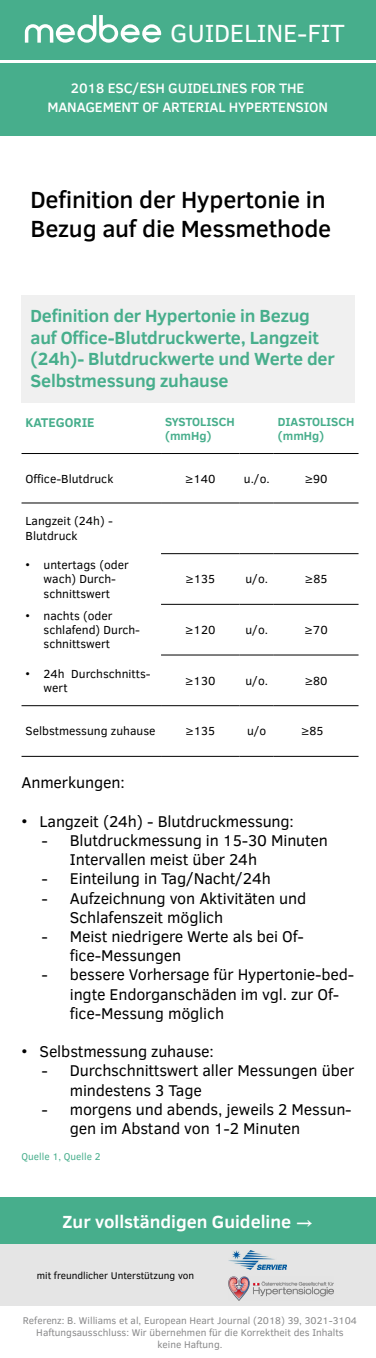
<style>
.page{position:relative;width:376px;height:1358px;background:#fff}
.page>*{position:absolute;margin:0;border:0;box-sizing:border-box;transform-origin:0 0}
.t1{font:500 24px/28.8px "Clear Sans";letter-spacing:-.01em;color:#000}
.t2{font:700 20px "Clear Sans";color:#fff}
.t3{font:700 18px/21.6px "Clear Sans";letter-spacing:-.01em;color:#47ae8c}
.t4{font:700 18px "Clear Sans";color:#fff}
.t5{font:16px/19.2px "Clear Sans";letter-spacing:-.01em;color:#000}
.t6{font:500 14px/19px "Clear Sans";letter-spacing:-.01em;color:#fff;text-align:center}
.t7{font:700 13px "Clear Sans";color:#47ae8c}
.t8{font:12px/14.4px "Clear Sans";color:#000}
.t9{font:700 12px/14.4px "Clear Sans";color:#47ae8c}
.t10{font:10px/12px "Clear Sans";color:#8a8a8b;text-align:center}
.t11{font:10px "Clear Sans";color:#000}
.t12{font:10px "Clear Sans";color:#47ae8c}
</style>
<div class="page">
<div style="left:0;top:0;width:375px;height:135px;background:#47ae8c"></div>
<hr style="left:0;top:60px;width:375px;height:2px;background:#fff">
<div style="left:0;top:1197px;width:375px;height:47px;background:#47ae8c"></div>
<svg style="left:25px;top:15px;width:136px;height:28px"></svg>
<div style="left:21px;top:295px;width:333px;height:108px;background:#f0f0f0"></div>
<hr style="left:21px;top:453px;width:140px;height:1px;background:#000">
<hr style="left:161px;top:453px;width:78px;height:1px;background:#000">
<hr style="left:239px;top:453px;width:34px;height:1px;background:#000">
<hr style="left:273px;top:453px;width:85px;height:1px;background:#000">
<hr style="left:161px;top:502px;width:78px;height:1px;background:#000">
<hr style="left:239px;top:502px;width:34px;height:1px;background:#000">
<hr style="left:273px;top:502px;width:85px;height:1px;background:#000">
<hr style="left:161px;top:553px;width:78px;height:1px;background:#000">
<hr style="left:239px;top:553px;width:34px;height:1px;background:#000">
<hr style="left:273px;top:553px;width:85px;height:1px;background:#000">
<hr style="left:161px;top:604px;width:78px;height:1px;background:#000">
<hr style="left:239px;top:604px;width:34px;height:1px;background:#000">
<hr style="left:273px;top:604px;width:85px;height:1px;background:#000">
<hr style="left:161px;top:654px;width:78px;height:1px;background:#000">
<hr style="left:239px;top:654px;width:34px;height:1px;background:#000">
<hr style="left:273px;top:654px;width:85px;height:1px;background:#000">
<hr style="left:161px;top:705px;width:78px;height:1px;background:#000">
<hr style="left:239px;top:705px;width:34px;height:1px;background:#000">
<hr style="left:273px;top:705px;width:85px;height:1px;background:#000">
<hr style="left:21px;top:756px;width:140px;height:1px;background:#000">
<hr style="left:161px;top:756px;width:78px;height:1px;background:#000">
<hr style="left:239px;top:756px;width:34px;height:1px;background:#000">
<hr style="left:273px;top:756px;width:85px;height:1px;background:#000">
<hr style="left:21px;top:705px;width:140px;height:1px;background:#000">
<hr style="left:21px;top:502px;width:140px;height:1px;background:#000">
<div style="left:0;top:1244px;width:375px;height:62px;background:#e5e5e5"></div>
<img style="left:228px;top:1250px;width:58px;height:20px">
<img style="left:228px;top:1276px;width:104px;height:24px">
<p class="t2" style="left:30px;top:24px;width:315px">Bluthochdruck <sup>GUIDELINE-FIT</sup></p>
<p class="t6" style="left:47px;top:78px;width:281px">2018 ESC/ESH GUIDELINES FOR THE<br>MANAGEMENT OF ARTERIAL HYPERTENSION</p>
<h1 class="t1" style="left:30px;top:185px;width:301px">Definition der Hypertonie in<br>Bezug auf die Messmethode</h1>
<p class="t3" style="left:30px;top:304px;width:305px">Definition der Hypertonie in Bezug auf Office-Blutdruckwerte, Langzeit (24h)- Blutdruckwerte und Werte der Selbstmessung zuhause</p>
<p class="t7" style="left:25px;top:413px;width:70px">KATEGORIE</p>
<p class="t9" style="left:165px;top:414px;width:71px">SYSTOLISCH (mmHg)</p>
<p class="t9" style="left:277px;top:414px;width:78px">DIASTOLISCH (mmHg)</p>
<p class="t8" style="left:25px;top:471px;width:89px">Office-Blutdruck</p>
<p class="t8" style="left:185px;top:471px;width:32px">≥140</p>
<p class="t8" style="left:243px;top:471px;width:27px">u./o.</p>
<p class="t8" style="left:304px;top:471px;width:24px">≥90</p>
<p class="t8" style="left:25px;top:514px;width:89px">Langzeit (24h) -<br>Blutdruck</p>
<p class="t8" style="left:25px;top:557px;width:105px;text-align:center">• untertags (oder wach) Durch&shy;schnittswert</p>
<p class="t8" style="left:185px;top:572px;width:31px">≥135</p>
<p class="t8" style="left:245px;top:572px;width:24px">u/o.</p>
<p class="t8" style="left:304px;top:572px;width:24px">≥85</p>
<p class="t8" style="left:43px;top:608px;width:98px;text-indent:-18px">• nachts (oder schlafend) Durch&shy;schnittswert</p>
<p class="t8" style="left:185px;top:623px;width:32px">≥120</p>
<p class="t8" style="left:245px;top:623px;width:24px">u/o.</p>
<p class="t8" style="left:304px;top:623px;width:25px">≥70</p>
<p class="t8" style="left:43px;top:666px;width:108px;text-indent:-18px">• 24h Durchschnitts&shy;wert</p>
<p class="t8" style="left:185px;top:673px;width:32px">≥130</p>
<p class="t8" style="left:245px;top:673px;width:24px">u/o.</p>
<p class="t8" style="left:304px;top:673px;width:24px">≥80</p>
<p class="t8" style="left:25px;top:724px;width:131px">Selbstmessung zuhause</p>
<p class="t8" style="left:185px;top:724px;width:31px">≥135</p>
<p class="t8" style="left:246px;top:724px;width:21px">u/o</p>
<p class="t8" style="left:300px;top:724px;width:24px">≥85</p>
<p class="t5" style="left:21px;top:773px;width:104px">Anmerkungen:</p>
<p class="t5" style="left:21px;top:812px;width:273px">• Langzeit (24h) - Blutdruckmessung:</p>
<p class="t5" style="left:70px;top:831px;width:259px;text-indent:-28px">- Blutdruckmessung in 15-30 Minuten<br>Intervallen meist über 24h</p>
<p class="t5" style="left:41px;top:869px;width:230px">- Einteilung in Tag/Nacht/24h</p>
<p class="t5" style="left:70px;top:888px;width:237px;text-indent:-28px">- Aufzeichnung von Aktivitäten und<br>Schlafenszeit möglich</p>
<p class="t5" style="left:70px;top:927px;width:235px;text-indent:-28px">- Meist niedrigere Werte als bei Of&shy;fice-Messungen</p>
<p class="t5" style="left:70px;top:965px;width:285px;text-indent:-28px">- bessere Vorhersage für Hypertonie-bed&shy;ingte Endorganschäden im vgl. zur Of&shy;fice-Messung möglich</p>
<p class="t5" style="left:21px;top:1042px;width:193px">• Selbstmessung zuhause:</p>
<p class="t5" style="left:70px;top:1061px;width:285px;text-indent:-28px">- Durchschnittswert aller Messungen über mindestens 3 Tage</p>
<p class="t5" style="left:70px;top:1100px;width:283px;text-indent:-28px">- morgens und abends, jeweils 2 Messun&shy;gen im Abstand von 1-2 Minuten</p>
<p class="t12" style="left:21px;top:1149px;width:80px">Quelle 1, Quelle 2</p>
<p class="t4" style="left:62px;top:1208px;width:252px">Zur vollständigen Guideline →</p>
<p class="t11" style="left:37px;top:1268px;width:159px">mit freundlicher Unterstützung von</p>
<p class="t10" style="left:23px;top:1315px;width:335px">Referenz: B. Williams et al, European Heart Journal (2018) 39, 3021-3104<br>Haftungsausschluss: Wir übernehmen für die Korrektheit des Inhalts<br>keine Haftung.</p>
</div>
